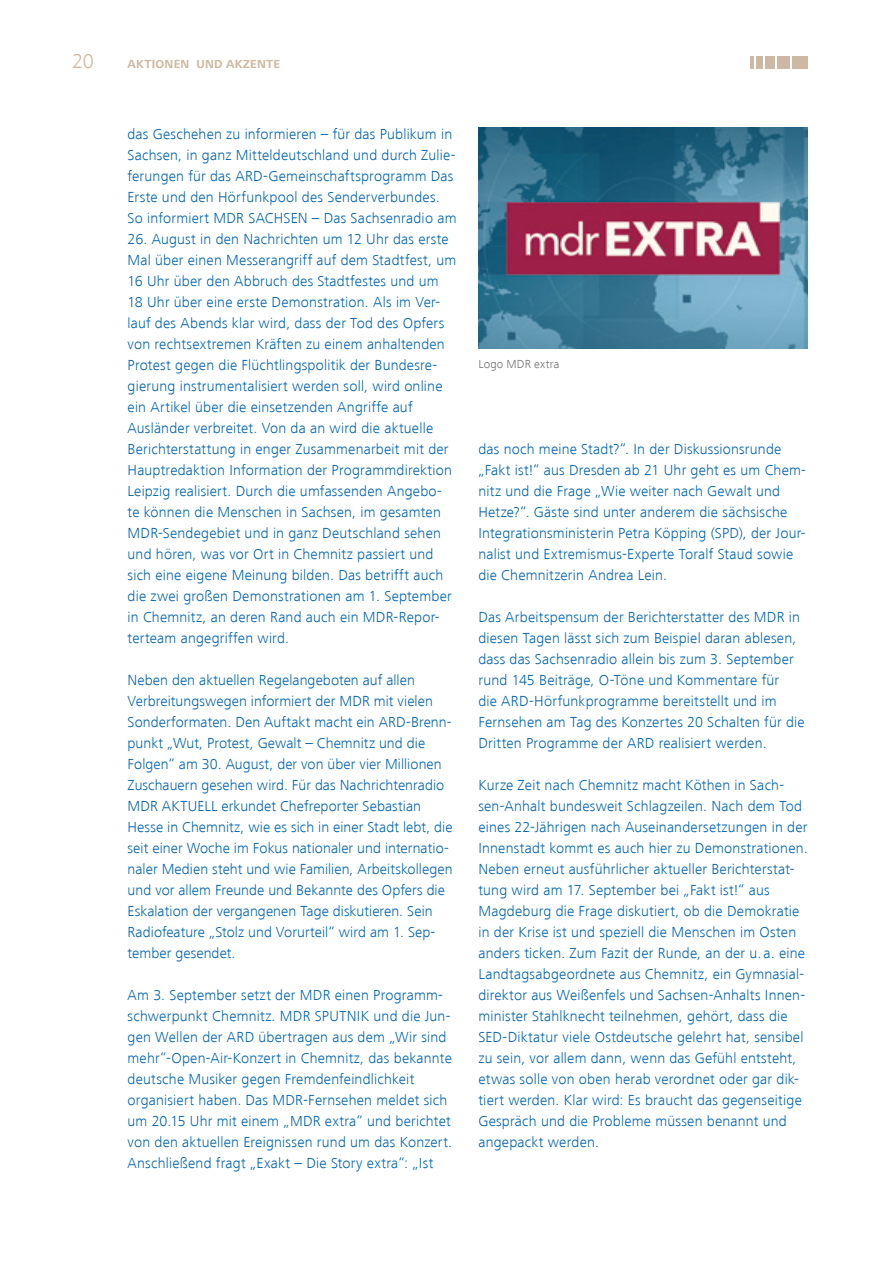
<style>
.page{position:relative;width:893px;height:1263px;background:#fff}
.page>*{position:absolute;margin:0;border:0;box-sizing:border-box;transform-origin:0 0}
.t1{font:21px "Frutiger Next LT Light";color:#cdb9a3}
.t2{font:15px/21px "Frutiger Next LT Light";letter-spacing:.015em;color:#0063af}
.t3{font:12px "Frutiger Next LT Bold";color:#cdb9a3}
.t4{font:12px "Frutiger Next LT Light";letter-spacing:.015em;color:#706f6f}
</style>
<div class="page">
<div style="left:793px;top:56px;width:15px;height:12px;background:#cdb9a3"></div>
<div style="left:778px;top:56px;width:12px;height:12px;background:#cdb9a3"></div>
<div style="left:766px;top:56px;width:9px;height:12px;background:#cdb9a3"></div>
<div style="left:757px;top:56px;width:6px;height:12px;background:#cdb9a3"></div>
<svg style="left:751px;top:56px;width:3px;height:12px"></svg>
<img style="left:478px;top:128px;width:330px;height:220px">
<h1 class="t1" style="left:72px;top:49px;width:23px">20</h1>
<p class="t3" style="left:128px;top:57px;width:11px">AKTIONEN</p>
<p class="t3" style="left:197px;top:57px;width:10px">UND</p>
<p class="t3" style="left:226px;top:57px;width:11px">AKZENTE</p>
<p class="t2" style="left:128px;top:123px;width:330px">das Geschehen zu informieren – für das Publikum in Sachsen, in ganz Mitteldeutschland und durch Zulie&shy;ferungen für das ARD-Gemeinschaftsprogramm Das Erste und den Hörfunkpool des Senderverbundes.<br>So informiert MDR SACHSEN – Das Sachsenradio am</p>
<p class="t2" style="left:128px;top:228px;width:330px">26. August in den Nachrichten um 12 Uhr das erste Mal über einen Messerangriff auf dem Stadtfest, um 16 Uhr über den Abbruch des Stadtfestes und um 18 Uhr über eine erste Demonstration. Als im Ver&shy;lauf des Abends klar wird, dass der Tod des Opfers von rechtsextremen Kräften zu einem anhaltenden Protest gegen die Flüchtlingspolitik der Bundesre&shy;gierung instrumentalisiert werden soll, wird online ein Artikel über die einsetzenden Angriffe auf Ausländer verbreitet. Von da an wird die aktuelle Berichterstattung in enger Zusammenarbeit mit der Hauptredaktion Information der Programmdirektion Leipzig realisiert. Durch die umfassenden Angebo&shy;te können die Menschen in Sachsen, im gesamten MDR-Sendegebiet und in ganz Deutschland sehen und hören, was vor Ort in Chemnitz passiert und sich eine eigene Meinung bilden. Das betrifft auch die zwei großen Demonstrationen am 1. September in Chemnitz, an deren Rand auch ein MDR-Repor&shy;terteam angegriffen wird.</p>
<p class="t2" style="left:128px;top:669px;width:327px">Neben den aktuellen Regelangeboten auf allen Verbreitungswegen informiert der MDR mit vielen Sonderformaten. Den Auftakt macht ein ARD-Brenn&shy;punkt „Wut, Protest, Gewalt – Chemnitz und die Folgen“ am 30. August, der von über vier Millionen Zuschauern gesehen wird. Für das Nachrichtenradio MDR AKTUELL erkundet Chefreporter Sebastian Hesse in Chemnitz, wie es sich in einer Stadt lebt, die seit einer Woche im Fokus nationaler und internatio&shy;naler Medien steht und wie Familien, Arbeitskollegen und vor allem Freunde und Bekannte des Opfers die Eskalation der vergangenen Tage diskutieren. Sein Radiofeature „Stolz und Vorurteil“ wird am 1. Sep&shy;tember gesendet.</p>
<p class="t2" style="left:128px;top:984px;width:326px">Am 3. September setzt der MDR einen Programm&shy;schwerpunkt Chemnitz. MDR SPUTNIK und die Jun&shy;gen Wellen der ARD übertragen aus dem „Wir sind mehr“-Open-Air-Konzert in Chemnitz, das bekannte deutsche Musiker gegen Fremdenfeindlichkeit organisiert haben. Das MDR-Fernsehen meldet sich um 20.15 Uhr mit einem „MDR extra“ und berichtet von den aktuellen Ereignissen rund um das Konzert.<br>Anschließend fragt „Exakt – Die Story extra“: „Ist</p>
<p class="t4" style="left:478px;top:357px;width:83px">Logo MDR extra</p>
<p class="t2" style="left:478px;top:438px;width:329px">das noch meine Stadt?“. In der Diskussionsrunde „Fakt ist!“ aus Dresden ab 21 Uhr geht es um Chem&shy;nitz und die Frage „Wie weiter nach Gewalt und Hetze?“. Gäste sind unter anderem die sächsische Integrationsministerin Petra Köpping (SPD), der Jour&shy;nalist und Extremismus-Experte Toralf Staud sowie die Chemnitzerin Andrea Lein.</p>
<p class="t2" style="left:478px;top:606px;width:328px">Das Arbeitspensum der Berichterstatter des MDR in diesen Tagen lässt sich zum Beispiel daran ablesen, dass das Sachsenradio allein bis zum 3. September rund 145 Beiträge, O-Töne und Kommentare für<br>die ARD-Hörfunkprogramme bereitstellt und im Fernsehen am Tag des Konzertes 20 Schalten für die Dritten Programme der ARD realisiert werden.</p>
<p class="t2" style="left:478px;top:774px;width:331px">Kurze Zeit nach Chemnitz macht Köthen in Sach&shy;sen-Anhalt bundesweit Schlagzeilen. Nach dem Tod eines 22-Jährigen nach Auseinandersetzungen in der Innenstadt kommt es auch hier zu Demonstrationen.<br>Neben erneut ausführlicher aktueller Berichterstat&shy;tung wird am 17. September bei „Fakt ist!“ aus Magdeburg die Frage diskutiert, ob die Demokratie in der Krise ist und speziell die Menschen im Osten anders ticken. Zum Fazit der Runde, an der u. a. eine Landtagsabgeordnete aus Chemnitz, ein Gymnasial&shy;direktor aus Weißenfels und Sachsen-Anhalts Innen&shy;minister Stahlknecht teilnehmen, gehört, dass die SED-Diktatur viele Ostdeutsche gelehrt hat, sensibel zu sein, vor allem dann, wenn das Gefühl entsteht, etwas solle von oben herab verordnet oder gar dik&shy;tiert werden. Klar wird: Es braucht das gegenseitige Gespräch und die Probleme müssen benannt und angepackt werden.</p>
</div>
